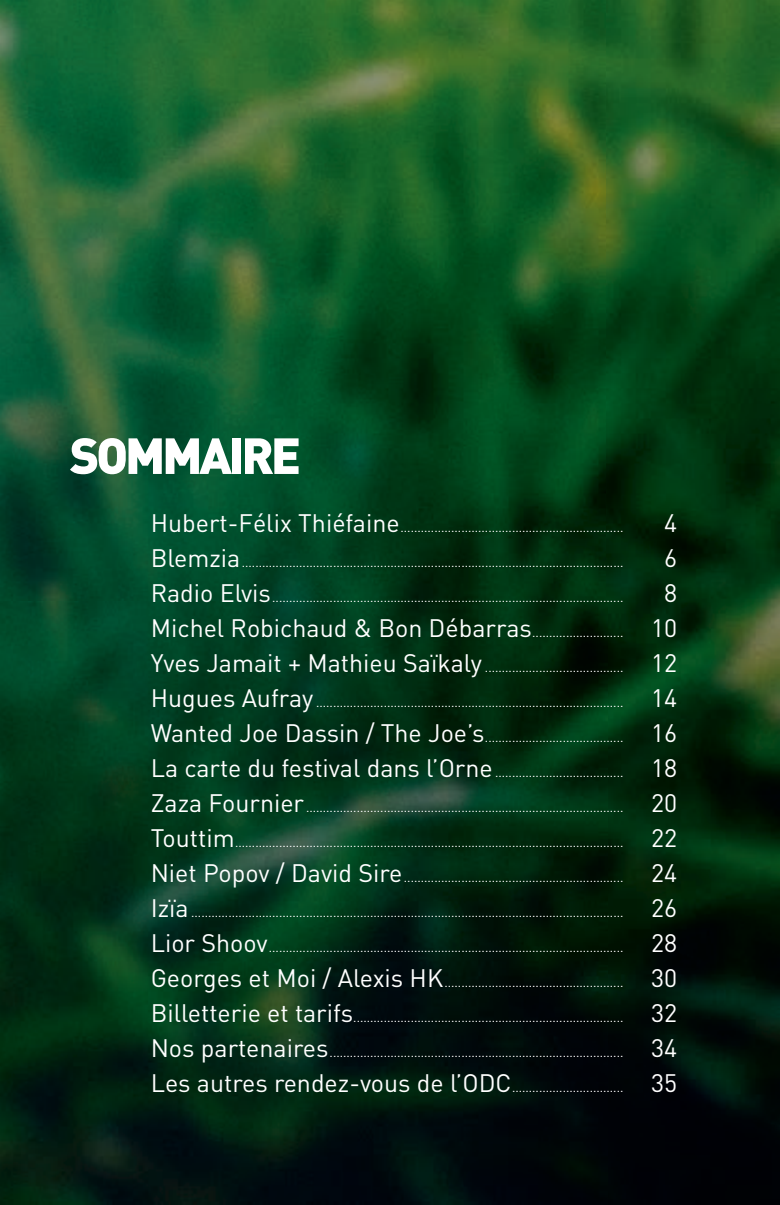
<style>
.page{position:relative;width:780px;height:1205px;background:#fff}
.page>*{position:absolute;margin:0;border:0;box-sizing:border-box;transform-origin:0 0}
.t1{font:900 50px "DIN Pro";letter-spacing:-.065em;color:#fff}
.t2{font:25px/35px "DIN";color:#fff;text-align:center}
.t3{font:12.5px "DIN";color:#fff}
.s1{font-size:25px}
.s2{font-size:12.5px}
</style>
<div class="page">
<img style="left:0;top:0;width:606px;height:1205px">
<img style="left:606px;top:0;width:174px;height:1205px">
<h1 class="t1" style="left:70px;top:413px;width:233px">SoMMAIRE</h1>
<p class="t3" style="left:151px;top:519px;width:474px"><span class="s1">Hubert-Félix Thiéfaine</span> ..................................................................</p>
<p class="t3" style="left:151px;top:554px;width:474px"><span class="s1">Blemzia</span> .................................................................................................................</p>
<p class="t3" style="left:151px;top:589px;width:474px"><span class="s1">Radio Elvis</span> ........................................................................................................</p>
<h2 class="t2" style="left:151px;top:610px;width:474px">Michel Robichaud &amp; Bon Débarras <span class="s2">...........................</span></h2>
<p class="t3" style="left:151px;top:659px;width:474px"><span class="s1">Yves Jamait + Mathieu Saïkaly</span> .........................................</p>
<p class="t3" style="left:151px;top:694px;width:474px"><span class="s1">Hugues Aufray</span> ...........................................................................................</p>
<p class="t3" style="left:151px;top:729px;width:474px"><span class="s1">Wanted Joe Dassin / The Joe’s</span> .........................................</p>
<p class="t3" style="left:151px;top:764px;width:474px"><span class="s1">La carte du festival dans l’Orne</span> ......................................</p>
<p class="t3" style="left:151px;top:799px;width:474px"><span class="s1">Zaza Fournier</span> ..............................................................................................</p>
<p class="t3" style="left:151px;top:834px;width:474px"><span class="s1">Touttim</span> ...................................................................................................................</p>
<p class="t3" style="left:151px;top:869px;width:474px"><span class="s1">Niet Popov / David Sire</span> .................................................................</p>
<p class="t3" style="left:151px;top:904px;width:474px"><span class="s1">Izïa</span> ................................................................................................................................</p>
<p class="t3" style="left:151px;top:939px;width:474px"><span class="s1">Lior Shoov</span> .........................................................................................................</p>
<p class="t3" style="left:151px;top:974px;width:474px"><span class="s1">Georges et Moi / Alexis HK</span> .....................................................</p>
<p class="t3" style="left:151px;top:1009px;width:474px"><span class="s1">Billetterie et tarifs</span>................................................................................</p>
<p class="t3" style="left:151px;top:1044px;width:474px"><span class="s1">Nos partenaires</span> .......................................................................................</p>
<p class="t3" style="left:151px;top:1079px;width:474px"><span class="s1">Les autres rendez-vous de l’ODC</span> .................................</p>
<h2 class="t2" style="left:651px;top:505px;width:28px">4<br>6<br>8<br>10<br>12<br>14<br>16<br>18<br>20<br>22<br>24<br>26<br>28<br>30<br>32<br>34<br>35</h2>
</div>
